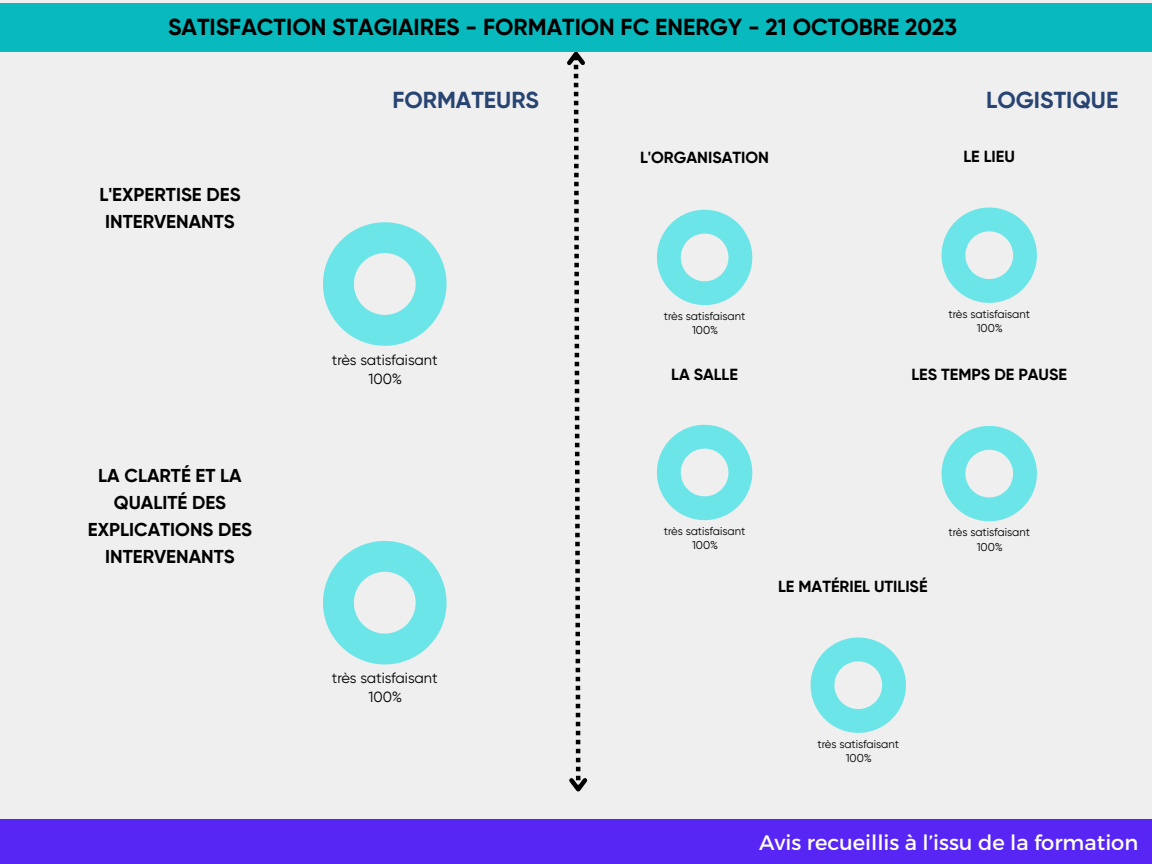
<style>
.page{position:relative;width:1152px;height:864px;background:#efefef}
.page>*{position:absolute;margin:0;border:0;box-sizing:border-box;transform-origin:0 0}
.t1{font:700 23.25px "Gilroy";color:#000}
.t2{font:700 23.25px "Gilroy";color:#274472}
.t3{font:21px "Montserrat";color:#fff}
.t4{font:700 18.75px/27px "Gilroy";color:#000;text-align:center}
.t5{font:700 16.05px "Gilroy";color:#000}
.t6{font:14.7px/18.9px "Gilroy";color:#000;text-align:center}
.t7{font:11.4px/14.5px "Gilroy";color:#000;text-align:center}
</style>
<div class="page">
<svg style="left:567px;top:52px;width:21px;height:740px"></svg>
<svg style="left:323px;top:222px;width:124px;height:124px"></svg>
<div style="left:0;top:819px;width:1152px;height:45px;background:#5826f4"></div>
<div style="left:0;top:3px;width:1152px;height:49px;background:#08babe"></div>
<svg style="left:323px;top:541px;width:124px;height:123px"></svg>
<svg style="left:657px;top:210px;width:95px;height:95px"></svg>
<svg style="left:942px;top:208px;width:95px;height:95px"></svg>
<svg style="left:657px;top:425px;width:95px;height:95px"></svg>
<svg style="left:942px;top:426px;width:95px;height:95px"></svg>
<svg style="left:811px;top:638px;width:95px;height:95px"></svg>
<h2 class="t1" style="left:168px;top:13px;width:790px">SATISFACTION STAGIAIRES - FORMATION FC ENERGY - 21 OCTOBRE 2023</h2>
<h1 class="t4" style="left:99px;top:181px;width:143px">L'EXPERTISE DES<br>INTERVENANTS</h1>
<h3 class="t2" style="left:392px;top:86px;width:148px">FORMATEURS</h3>
<p class="t5" style="left:640px;top:147px;width:130px">L'ORGANISATION</p>
<h1 class="t2" style="left:986px;top:86px;width:134px">LOGISTIQUE</h1>
<p class="t5" style="left:964px;top:146px;width:53px">LE LIEU</p>
<p class="t4" style="left:88px;top:463px;width:166px">LA CLARTÉ ET LA<br>QUALITÉ DES<br>EXPLICATIONS DES<br>INTERVENANTS</p>
<p class="t6" style="left:332px;top:350px;width:107px">très satisfaisant<br>100%</p>
<p class="t6" style="left:332px;top:669px;width:107px">très satisfaisant<br>100%</p>
<p class="t7" style="left:664px;top:309px;width:83px">très satisfaisant<br>100%</p>
<p class="t5" style="left:671px;top:365px;width:68px">LA SALLE</p>
<p class="t7" style="left:948px;top:306px;width:83px">très satisfaisant<br>100%</p>
<h3 class="t5" style="left:911px;top:365px;width:157px">LES TEMPS DE PAUSE</h3>
<p class="t7" style="left:664px;top:524px;width:83px">très satisfaisant<br>100%</p>
<p class="t5" style="left:778px;top:577px;width:151px">LE MATÉRIEL UTILISÉ</p>
<p class="t7" style="left:948px;top:525px;width:83px">très satisfaisant<br>100%</p>
<p class="t7" style="left:817px;top:736px;width:83px">très satisfaisant<br>100%</p>
<h1 class="t3" style="left:759px;top:828px;width:381px">Avis recueillis à l’issu de la formation</h1>
</div>
